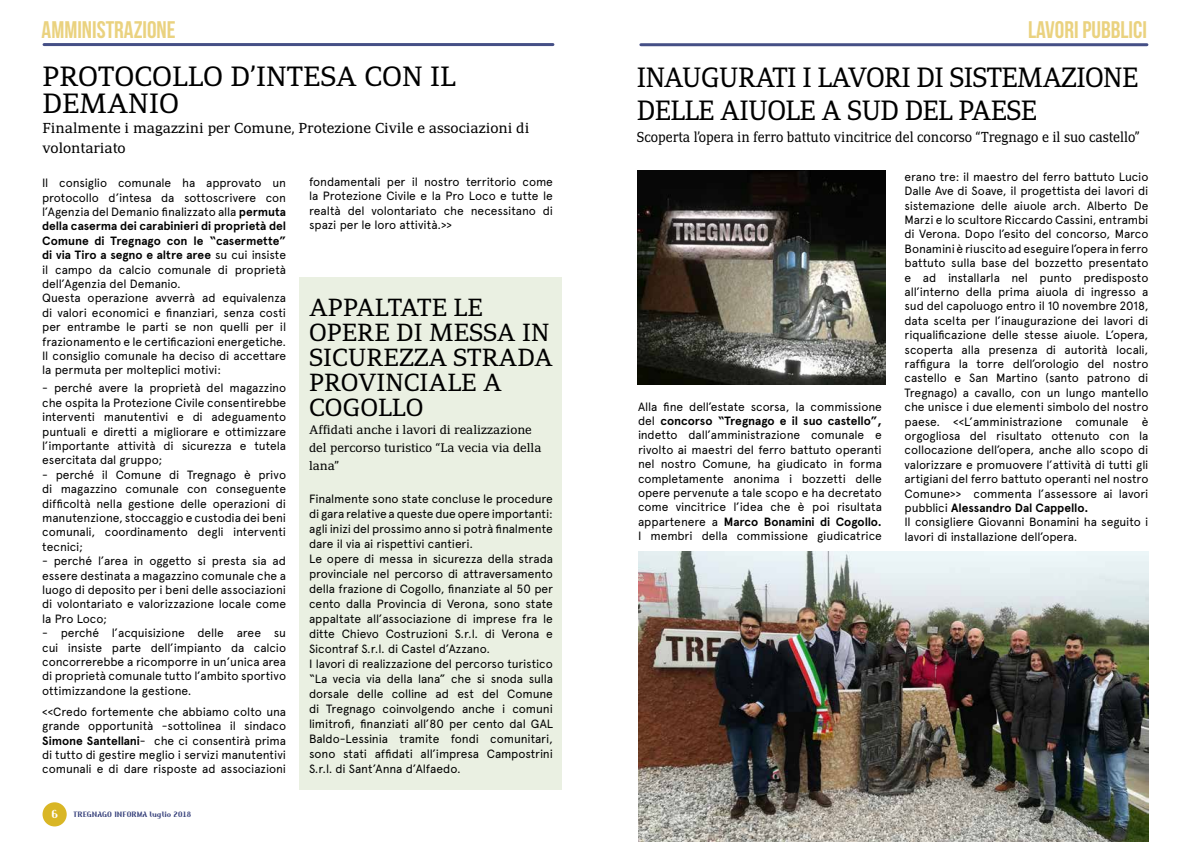
<style>
.page{position:relative;width:1191px;height:842px;background:#fff}
.page>*{position:absolute;margin:0;border:0;box-sizing:border-box;transform-origin:0 0}
.t1{font:27px/32.4px "Adamant BG";letter-spacing:-.025em;color:#000;scale:.94 1}
.t2{font:27px/27px "Adamant BG";color:#000}
.t3{font:24px/25px "Adamant BG";color:#000}
.t4{font:24px "Bebas Neue";color:#ead27f}
.t5{font:14px "Adamant BG";color:#000;scale:.9 1}
.t6{font:14px/20px "Adamant BG";color:#000}
.t7{font:12px/14.4px "Apercu Pro";letter-spacing:-.01em;color:#000;text-align:justify}
.t8{font:700 12px/14.4px "Apercu";letter-spacing:-.005em;color:#000;text-align:justify}
.t9{font:12px/18px "Adamant BG";color:#000}
.t10{font:700 12px "Maverick";color:#fff}
.t11{font:700 8px "Maverick";color:#38427c}
.s1{font-family:"Apercu";font-weight:700}
.s2{font-family:"Apercu Pro";font-weight:400}
</style>
<div class="page">
<hr style="left:44px;top:43px;width:509px;height:3px;background:#454f86">
<hr style="left:641px;top:43px;width:506px;height:3px;background:#454f86">
<div style="left:43px;top:802px;width:24px;height:24px;background:#d9b625;border-radius:50%"></div>
<div style="left:299px;top:278px;width:262px;height:512px;background:#eaf0e2"></div>
<img style="left:637px;top:170px;width:248px;height:214px">
<img style="left:638px;top:551px;width:510px;height:291px">
<h2 class="t4" style="left:42px;top:17px;width:136px">AMMINISTRAZIONE</h2>
<h1 class="t2" style="left:43px;top:63px;width:415px">PROTOCOLLO D’INTESA CON IL<br>DEMANIO</h1>
<p class="t6" style="left:43px;top:118px;width:488px">Finalmente i magazzini per Comune, Protezione Civile e associazioni di volontariato</p>
<p class="t7" style="left:42px;top:175px;width:245px">Il consiglio comunale ha approvato un protocollo d’intesa da sottoscrivere con l’Agenzia del Demanio finalizzato alla <span class="s1">permuta</span></p>
<p class="t8" style="left:42px;top:219px;width:245px">della caserma dei carabinieri di proprietà del Comune di Tregnago con le “casermette” di via Tiro a segno e altre aree <span class="s2">su cui insiste</span></p>
<p class="t7" style="left:42px;top:261px;width:245px;text-align:left">il campo da calcio comunale di proprietà dell’Agenzia del Demanio.<br>Questa operazione avverrà ad equivalenza di valori economici e finanziari, senza costi per entrambe le parti se non quelli per il frazionamento e le certificazioni energetiche.<br>Il consiglio comunale ha deciso di accettare la permuta per molteplici motivi:</p>
<p class="t7" style="left:42px;top:380px;width:245px">- perché avere la proprietà del magazzino che ospita la Protezione Civile consentirebbe interventi manutentivi e di adeguamento puntuali e diretti a migliorare e ottimizzare l’importante attività di sicurezza e tutela esercitata dal gruppo;</p>
<p class="t7" style="left:42px;top:466px;width:245px">- perché il Comune di Tregnago è privo di magazzino comunale con conseguente difficoltà nella gestione delle operazioni di manutenzione, stoccaggio e custodia dei beni comunali, coordinamento degli interventi tecnici;</p>
<p class="t7" style="left:42px;top:553px;width:245px">- perché l’area in oggetto si presta sia ad essere destinata a magazzino comunale che a luogo di deposito per i beni delle associazioni di volontariato e valorizzazione locale come la Pro Loco;</p>
<p class="t7" style="left:42px;top:625px;width:245px">- perché l’acquisizione delle aree su cui insiste parte dell’impianto da calcio concorrerebbe a ricomporre in un’unica area di proprietà comunale tutto l’ambito sportivo ottimizzandone la gestione.</p>
<p class="t7" style="left:42px;top:703px;width:245px">&lt;&lt;Credo fortemente che abbiamo colto una grande opportunità -sottolinea il sindaco <span class="s1">Simone Santellani</span>- che ci consentirà prima di tutto di gestire meglio i servizi manutentivi comunali e di dare risposte ad associazioni</p>
<p class="t10" style="left:51px;top:807px;width:8px">6</p>
<p class="t11" style="left:73px;top:810px;width:119px">TREGNAGO INFORMA luglio 2018</p>
<p class="t7" style="left:309px;top:174px;width:245px">fondamentali per il nostro territorio come la Protezione Civile e la Pro Loco e tutte le realtà del volontariato che necessitano di spazi per le loro attività.&gt;&gt;</p>
<h2 class="t3" style="left:309px;top:295px;width:245px">APPALTATE LE<br>OPERE DI MESSA IN<br>SICUREZZA STRADA<br>PROVINCIALE A<br>COGOLLO</h2>
<p class="t9" style="left:309px;top:421px;width:234px">Affidati anche i lavori di realizzazione del percorso turistico “La vecia via della lana”</p>
<p class="t7" style="left:309px;top:490px;width:245px;line-height:15px;text-align:left">Finalmente sono state concluse le procedure di gara relative a queste due opere importanti: agli inizi del prossimo anno si potrà finalmente dare il via ai rispettivi cantieri.<br>Le opere di messa in sicurezza della strada provinciale nel percorso di attraversamento della frazione di Cogollo, finanziate al 50 per cento dalla Provincia di Verona, sono state appaltate all’associazione di imprese fra le ditte Chievo Costruzioni S.r.l. di Verona e Sicontraf S.r.l. di Castel d’Azzano.<br>I lavori di realizzazione del percorso turistico “La vecia via della lana” che si snoda sulla dorsale delle colline ad est del Comune di Tregnago coinvolgendo anche i comuni limitrofi, finanziati all’80 per cento dal GAL Baldo-Lessinia tramite fondi comunitari, sono stati affidati all’impresa Campostrini S.r.l. di Sant’Anna d’Alfaedo.</p>
<h2 class="t4" style="left:1028px;top:17px;width:120px">LAVORI PUBBLICI</h2>
<h1 class="t1" style="left:637px;top:61px;width:535px">INAUGURATI I LAVORI DI SISTEMAZIONE<br>DELLE AIUOLE A SUD DEL PAESE</h1>
<p class="t5" style="left:637px;top:128px;width:560px">Scoperta l’opera in ferro battuto vincitrice del concorso “Tregnago e il suo castello”</p>
<p class="t7" style="left:638px;top:398px;width:245px">Alla fine dell’estate scorsa, la commissione</p>
<p class="t8" style="left:638px;top:414px;width:245px"><span class="s2">del</span> concorso “Tregnago e il suo castello”,</p>
<p class="t7" style="left:638px;top:427px;width:245px">indetto dall’amministrazione comunale e rivolto ai maestri del ferro battuto operanti nel nostro Comune, ha giudicato in forma completamente anonima i bozzetti delle opere pervenute a tale scopo e ha decretato come vincitrice l’idea che è poi risultata</p>
<p class="t8" style="left:638px;top:514px;width:245px"><span class="s2">appartenere a</span> Marco Bonamini di Cogollo.</p>
<p class="t7" style="left:638px;top:528px;width:245px">I membri della commissione giudicatrice</p>
<p class="t7" style="left:904px;top:169px;width:245px">erano tre: il maestro del ferro battuto Lucio Dalle Ave di Soave, il progettista dei lavori di sistemazione delle aiuole arch. Alberto De Marzi e lo scultore Riccardo Cassini, entrambi di Verona. Dopo l’esito del concorso, Marco Bonamini è riuscito ad eseguire l’opera in ferro battuto sulla base del bozzetto presentato e ad installarla nel punto predisposto all’interno della prima aiuola di ingresso a sud del capoluogo entro il 10 novembre 2018, data scelta per l’inaugurazione dei lavori di riqualificazione delle stesse aiuole. L’opera, scoperta alla presenza di autorità locali, raffigura la torre dell’orologio del nostro castello e San Martino (santo patrono di Tregnago) a cavallo, con un lungo mantello che unisce i due elementi simbolo del nostro paese. &lt;&lt;L’amministrazione comunale è orgogliosa del risultato ottenuto con la collocazione dell’opera, anche allo scopo di valorizzare e promuovere l’attività di tutti gli artigiani del ferro battuto operanti nel nostro Comune&gt;&gt; commenta l’assessore ai lavori</p>
<p class="t8" style="left:904px;top:501px;width:185px"><span class="s2">pubblici</span> Alessandro Dal Cappello.</p>
<p class="t7" style="left:904px;top:514px;width:245px">Il consigliere Giovanni Bonamini ha seguito i lavori di installazione dell’opera.</p>
</div>
